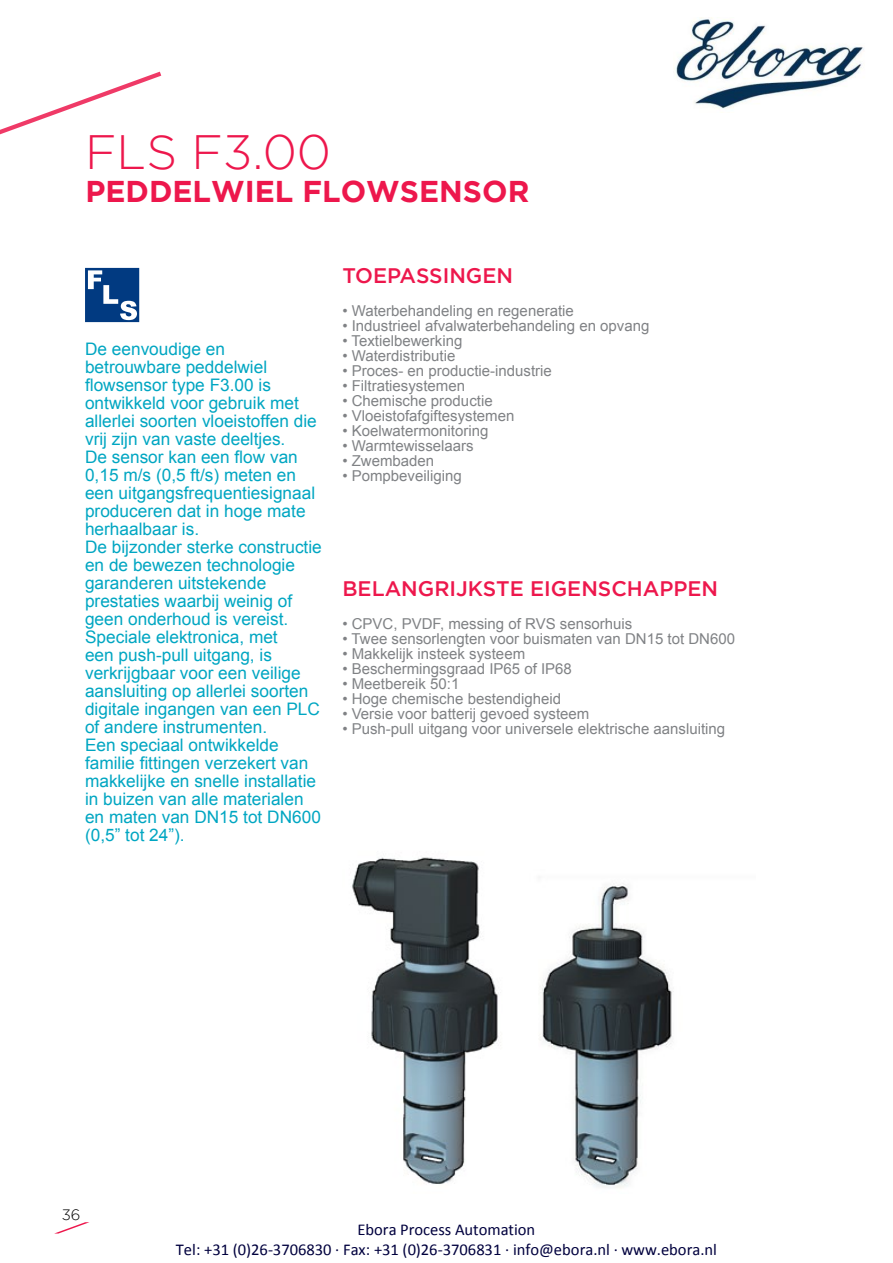
<style>
.page{position:relative;width:893px;height:1263px;background:#fff}
.page>*{position:absolute;margin:0;border:0;box-sizing:border-box;transform-origin:0 0}
.t1{font:300 48.15px "Gotham";color:#ed174c}
.t2{font:700 30px "Gotham";color:#ed174c}
.t3{font:500 21px "Gotham";color:#ed174c}
.t4{font:17.25px/18px "Arial";color:#00a6c2}
.t5{font:16.5px/20.1px "Calibri";color:#00003e;text-align:center}
.t6{font:15px "Arial";color:#808285}
.t7{font:300 15px "Gotham";color:#000}
</style>
<div class="page">
<img style="left:675px;top:17px;width:189px;height:92px">
<img style="left:352px;top:857px;width:322px;height:331px">
<svg style="left:85px;top:268px;width:54px;height:54px;background:#2f5e98"></svg>
<svg style="left:56px;top:1222px;width:33px;height:11px"></svg>
<svg style="left:0;top:72px;width:161px;height:63px"></svg>
<h1 class="t1" style="left:85px;top:126px;width:29px">FLS</h1>
<h1 class="t1" style="left:192px;top:126px;width:141px">F3.00</h1>
<h2 class="t2" style="left:85px;top:174px;width:42px">PEDDEL</h2>
<h2 class="t2" style="left:211px;top:174px;width:50px">WIEL</h2>
<h2 class="t2" style="left:303px;top:174px;width:21px">FLO</h2>
<h2 class="t2" style="left:366px;top:174px;width:56px">WSENSOR</h2>
<p class="t4" style="left:85px;top:340px;width:238px">De eenvoudige en betrouwbare peddelwiel flowsensor type F3.00 is ontwikkeld voor gebruik met allerlei soorten vloeistoffen die vrij zijn van vaste deeltjes.<br>De sensor kan een flow van<br>0,15 m/s (0,5 ft/s) meten en een uitgangsfrequentiesignaal produceren dat in hoge mate herhaalbaar is.<br>De bijzonder sterke constructie en de bewezen technologie garanderen uitstekende prestaties waarbij weinig of geen onderhoud is vereist.<br>Speciale elektronica, met<br>een push-pull uitgang, is verkrijgbaar voor een veilige aansluiting op allerlei soorten digitale ingangen van een PLC of andere instrumenten.<br>Een speciaal ontwikkelde familie fittingen verzekert van makkelijke en snelle installatie in buizen van alle materialen en maten van DN15 tot DN600 (0,5” tot 24”).</p>
<p class="t3" style="left:342px;top:264px;width:172px">TOEPASSINGEN</p>
<p class="t6" style="left:342px;top:301px;width:233px">• Waterbehandeling en regeneratie</p>
<p class="t6" style="left:342px;top:316px;width:309px">• Industrieel afvalwaterbehandeling en opvang</p>
<p class="t6" style="left:342px;top:331px;width:122px">• Textielbewerking</p>
<p class="t6" style="left:342px;top:346px;width:115px">• Waterdistributie</p>
<p class="t6" style="left:342px;top:361px;width:211px">• Proces- en productie-industrie</p>
<p class="t6" style="left:342px;top:376px;width:124px">• Filtratiesystemen</p>
<p class="t6" style="left:342px;top:391px;width:152px">• Chemische productie</p>
<p class="t6" style="left:342px;top:406px;width:173px">• Vloeistofafgiftesystemen</p>
<p class="t6" style="left:342px;top:421px;width:148px">• Koelwatermonitoring</p>
<p class="t6" style="left:342px;top:436px;width:133px">• Warmtewisselaars</p>
<p class="t6" style="left:342px;top:451px;width:93px">• Zwembaden</p>
<p class="t6" style="left:342px;top:466px;width:121px">• Pompbeveiliging</p>
<p class="t3" style="left:342px;top:577px;width:377px">BELANGRIJKSTE EIGENSCHAPPEN</p>
<p class="t6" style="left:342px;top:614px;width:292px">• CPVC, PVDF, messing of RVS sensorhuis</p>
<p class="t6" style="left:342px;top:629px;width:394px">• Twee sensorlengten voor buismaten van DN15 tot DN600</p>
<p class="t6" style="left:342px;top:644px;width:184px">• Makkelijk insteek systeem</p>
<p class="t6" style="left:342px;top:659px;width:231px">• Beschermingsgraad IP65 of IP68</p>
<p class="t6" style="left:342px;top:674px;width:118px">• Meetbereik 50:1</p>
<p class="t6" style="left:342px;top:689px;width:220px">• Hoge chemische bestendigheid</p>
<p class="t6" style="left:342px;top:704px;width:249px">• Versie voor batterij gevoed systeem</p>
<p class="t6" style="left:342px;top:719px;width:384px">• Push-pull uitgang voor universele elektrische aansluiting</p>
<p class="t7" style="left:62px;top:1207px;width:20px">36</p>
<p class="t5" style="left:176px;top:1221px;width:543px">Ebora Process Automation<br>Tel: +31 (0)26-3706830 · Fax: +31 (0)26-3706831 · info@ebora.nl · www.ebora.nl</p>
</div>
